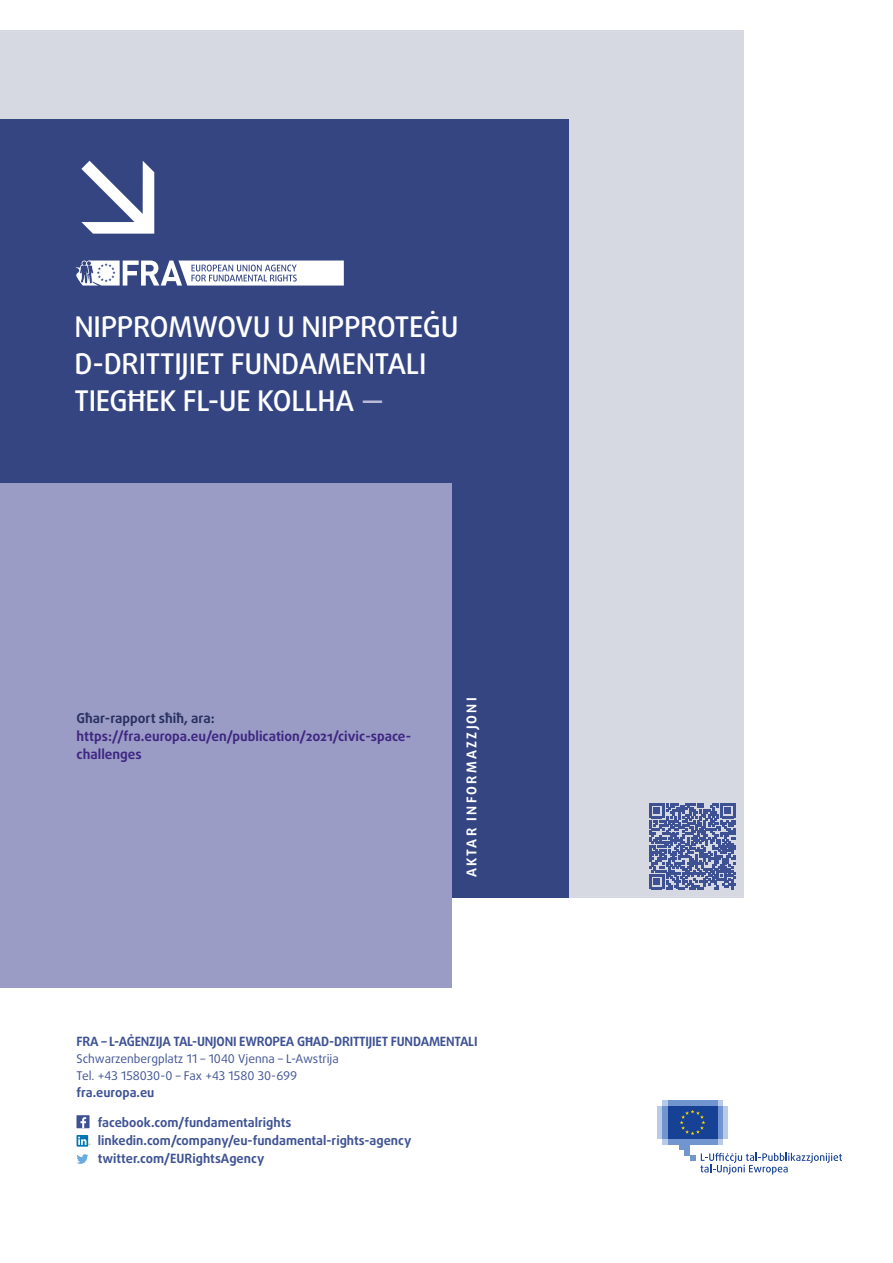
<style>
.page{position:relative;width:893px;height:1263px;background:#fff}
.page>*{position:absolute;margin:0;border:0;box-sizing:border-box;transform-origin:0 0}
.doc_title_end{font:500 28.5px/37px "Daxline Pro";letter-spacing:-.01em;color:#fff}
.end_body{font:700 13.5px/18px "Daxline Pro";color:#3f2682}
.end_title_2_break{font:700 13.5px "Daxline Pro";color:#273060}
.end_title_1{font:700 13.5px "Daxline Pro";letter-spacing:.16em;color:#fff}
.end_address_4{font:700 12.75px "Daxline Pro";color:#3e5293}
.end_address_1{font:700 12.75px "Daxline Pro";letter-spacing:-.015em;color:#3e5293}
.end_address_3{font:700 12.75px "Daxline Pro";color:#3e5293}
.end_address_2{font:12px "Daxline Pro";color:#3e5293}
.s1{color:#bcbcda}
</style>
<div class="page">
<div style="left:0;top:30px;width:743px;height:868px;background:#d7d9e2"></div>
<div style="left:0;top:119px;width:569px;height:779px;background:#344582"></div>
<svg style="left:81px;top:161px;width:73px;height:73px"></svg>
<svg style="left:75px;top:260px;width:269px;height:26px;background:#c5cadb"></svg>
<svg style="left:649px;top:803px;width:86px;height:86px"></svg>
<svg style="left:662px;top:1139px;width:61px;height:5px"></svg>
<svg style="left:662px;top:1100px;width:61px;height:6px"></svg>
<div style="left:668px;top:1100px;width:49px;height:6px;background:#7196cf"></div>
<div style="left:668px;top:1139px;width:49px;height:5px;background:#7196cf"></div>
<div style="left:717px;top:1106px;width:6px;height:33px;background:#7196cf"></div>
<div style="left:723px;top:1106px;width:5px;height:33px;background:#b8cae7"></div>
<div style="left:662px;top:1106px;width:6px;height:33px;background:#7196cf"></div>
<div style="left:657px;top:1106px;width:5px;height:33px;background:#b8cae7"></div>
<div style="left:679px;top:1139px;width:11px;height:11px;background:#7196cf"></div>
<div style="left:684px;top:1139px;width:6px;height:16px;background:#7196cf"></div>
<div style="left:668px;top:1106px;width:49px;height:33px;background:#164194"></div>
<svg style="left:680px;top:1110px;width:25px;height:25px"></svg>
<svg style="left:690px;top:1153px;width:152px;height:21px"></svg>
<div style="left:0;top:484px;width:452px;height:504px;background:#9a9cc5"></div>
<div style="left:76px;top:1115px;width:14px;height:13px;background:#3e5293"></div>
<svg style="left:80px;top:1117px;width:6px;height:11px"></svg>
<svg style="left:77px;top:1154px;width:11px;height:10px"></svg>
<div style="left:77px;top:1135px;width:11px;height:11px;background:#0076b3"></div>
<svg style="left:78px;top:1136px;width:12px;height:9px"></svg>
<p class="doc_title_end" style="left:74px;top:308px;width:386px">NIPPROMWOVU U NIPPROTEĠU<br>D-DRITTIJIET FUNDAMENTALI<br>TIEGĦEK FL-UE KOLLHA <span class="s1">—</span></p>
<p class="end_title_2_break" style="left:77px;top:709px;width:140px">Għar-rapport sħiħ, ara:</p>
<p class="end_body" style="left:77px;top:727px;width:336px">https://fra.europa.eu/en/publication/2021/civic-space&shy;challenges</p>
<p class="end_title_1" style="left:463px;top:877px;width:181px;rotate:-90deg">AKTAR INFORMAZZJONI</p>
<p class="end_address_1" style="left:77px;top:1033px;width:402px">FRA – L-AĠENZIJA TAL-UNJONI EWROPEA GĦAD-DRITTIJIET FUNDAMENTALI</p>
<p class="end_address_2" style="left:77px;top:1050px;width:264px">Schwarzenbergplatz 11 – 1040 Vjenna – L-Awstrija</p>
<p class="end_address_2" style="left:77px;top:1068px;width:222px">Tel. +43 158030-0 – Fax +43 1580 30-699</p>
<p class="end_address_3" style="left:77px;top:1084px;width:79px">fra.europa.eu</p>
<p class="end_address_4" style="left:98px;top:1114px;width:195px">facebook.com/fundamentalrights</p>
<p class="end_address_4" style="left:98px;top:1132px;width:315px">linkedin.com/company/eu-fundamental-rights-agency</p>
<p class="end_address_4" style="left:98px;top:1150px;width:168px">twitter.com/EURightsAgency</p>
</div>
